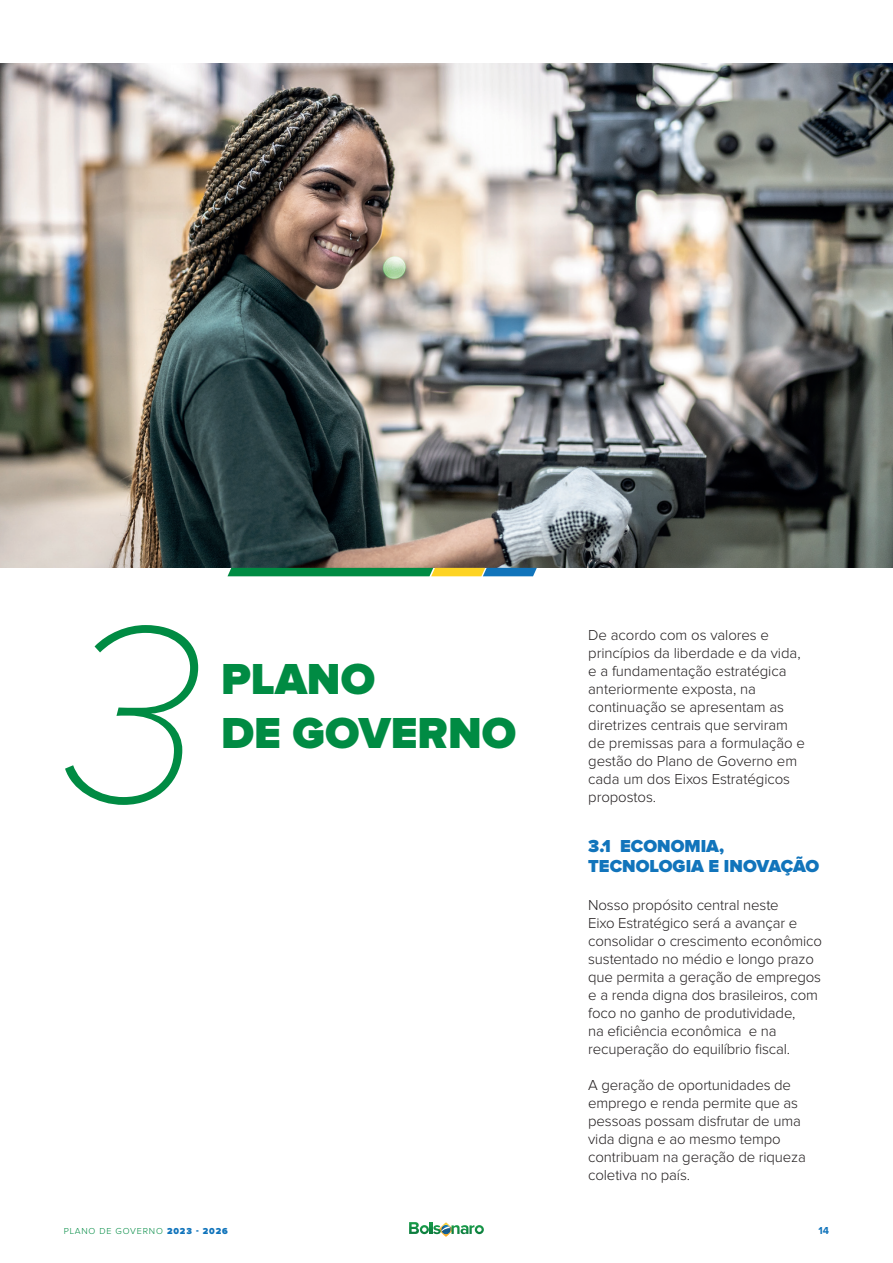
<style>
.page{position:relative;width:893px;height:1263px;background:#fff}
.page>*{position:absolute;margin:0;border:0;box-sizing:border-box;transform-origin:0 0}
.t1{font:italic 100 261px "Proxima Nova";color:#008b43}
.t2{font:900 45px "Proxima Nova";color:#008b43}
.t3{font:900 18px/19.5px "Proxima Nova";color:#1174bb}
.t4{font:300 15px/18px "Proxima Nova";letter-spacing:-.01em;color:#231f20}
.t5{font:700 10.5px "Proxima Nova";color:#1174bb}
.t6{font:300 9px "Proxima Nova";letter-spacing:.09em;color:#008b43}
.s1{font-weight:900;color:#1174bb}
</style>
<div class="page">
<svg style="left:409px;top:1222px;width:75px;height:15px"></svg>
<img style="left:0;top:64px;width:893px;height:504px">
<svg style="left:227px;top:568px;width:310px;height:8px"></svg>
<h1 class="t1" style="left:64px;top:570px;width:140px">3</h1>
<h2 class="t2" style="left:221px;top:658px;width:156px">PLANO</h2>
<h2 class="t2" style="left:221px;top:712px;width:297px">DE GOVERNO</h2>
<p class="t4" style="left:588px;top:626px;width:218px">De acordo com os valores e princípios da liberdade e da vida, e a fundamentação estratégica anteriormente exposta, na continuação se apresentam as diretrizes centrais que serviram de premissas para a formulação e gestão do Plano de Governo em cada um dos Eixos Estratégicos propostos.</p>
<p class="t3" style="left:588px;top:837px;width:232px">3.1 ECONOMIA,<br>TECNOLOGIA E INOVAÇÃO</p>
<p class="t4" style="left:588px;top:896px;width:235px">Nosso propósito central neste<br>Eixo Estratégico será a avançar e consolidar o crescimento econômico sustentado no médio e longo prazo que permita a geração de empregos e a renda digna dos brasileiros, com foco no ganho de produtividade,<br>na eficiência econômica e na recuperação do equilíbrio fiscal.</p>
<p class="t4" style="left:588px;top:1076px;width:219px">A geração de oportunidades de emprego e renda permite que as pessoas possam disfrutar de uma vida digna e ao mesmo tempo contribuam na geração de riqueza coletiva no país.</p>
<p class="t6" style="left:64px;top:1227px;width:166px">PLANO DE GOVERNO <span class="s1">2023 - 2026</span></p>
<p class="t5" style="left:819px;top:1225px;width:12px">14</p>
</div>
